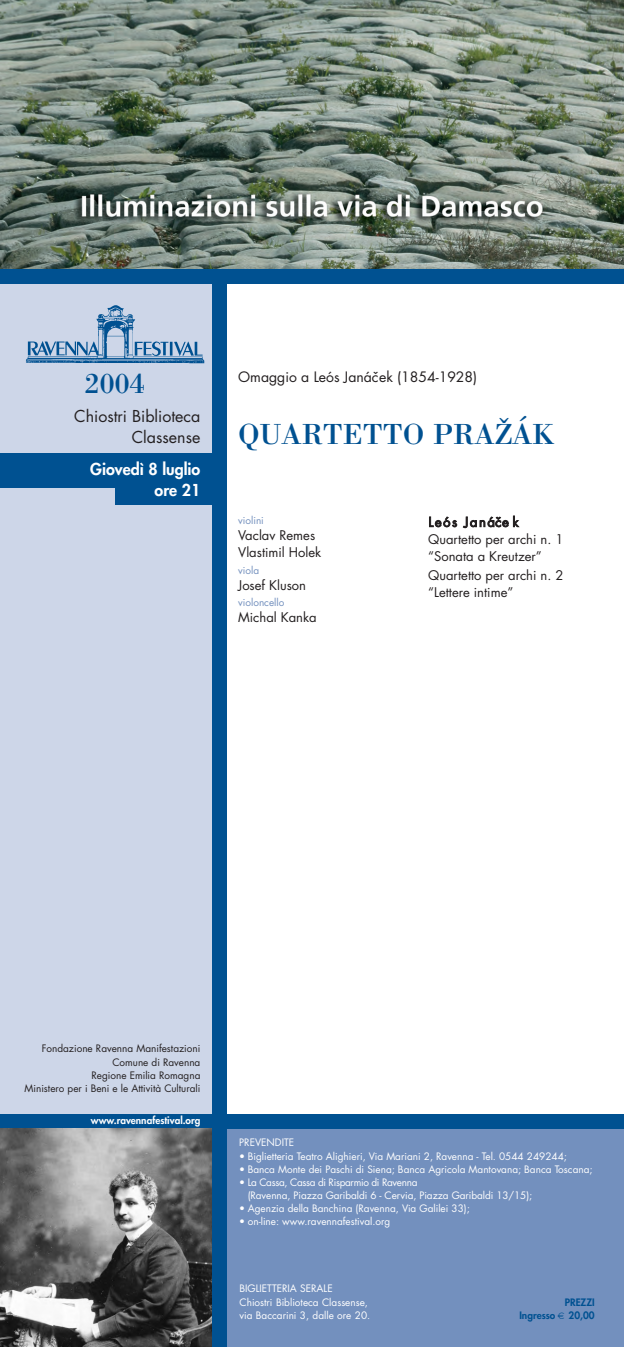
<style>
.page{position:relative;width:624px;height:1347px;background:#fff}
.page>*{position:absolute;margin:0;border:0;box-sizing:border-box;transform-origin:0 0}
.t1{font:30px "Bodoni";color:#005191}
.t2{font:16px/21px "Futura";color:#231f20;text-align:right}
.t3{font:800 16px/21.3px "Futura";color:#fff;text-align:right}
.t4{font:14px "Futura";color:#231f20}
.t5{font:13px/17.1px "Futura";color:#231f20}
.t6{font:10px/13.1px "Futura";color:#fff}
.t7{font:10px/13.1px "Futura";color:#231f20;text-align:right}
.t8{font:10px "Futura";color:#7390be}
.t9{font:800 10px "Futura";color:#fff}
.t10{font:800 10px/13.3px "Futura";color:#005191;text-align:right}
.s1{font-family:"Techno";font-weight:400}
</style>
<div class="page">
<div style="left:0;top:269px;width:218px;height:850px;background:#cdd6e8"></div>
<div style="left:0;top:1114px;width:624px;height:14px;background:#005191"></div>
<img style="left:0;top:1128px;width:213px;height:218px">
<img style="left:26px;top:305px;width:179px;height:58px">
<div style="left:0;top:454px;width:217px;height:34px;background:#005191"></div>
<div style="left:213px;top:1128px;width:411px;height:218px;background:#7390be"></div>
<div style="left:116px;top:488px;width:101px;height:17px;background:#005191"></div>
<div style="left:213px;top:280px;width:14px;height:1066px;background:#005191"></div>
<img style="left:0;top:0;width:624px;height:270px">
<div style="left:0;top:270px;width:624px;height:14px;background:#005191"></div>
<h1 class="t1" style="left:85px;top:365px;width:61px">2004</h1>
<h2 class="t2" style="left:74px;top:407px;width:128px">Chiostri Biblioteca<br>Classense</h2>
<h2 class="t3" style="left:90px;top:460px;width:112px">Giovedì 8 luglio ore 21</h2>
<h3 class="t4" style="left:238px;top:370px;width:240px">Omaggio a Leós Janácˇek (1854-1928)</h3>
<h1 class="t1" style="left:238px;top:416px;width:317px">QUARTETTO PRAZˇÁK</h1>
<p class="t8" style="left:238px;top:516px;width:27px">violini</p>
<h3 class="t5" style="left:238px;top:528px;width:85px">Vaclav Remes<br>Vlastimil Holek</h3>
<p class="t8" style="left:238px;top:565px;width:22px">viola</p>
<h3 class="t5" style="left:238px;top:577px;width:69px">Josef Kluson</h3>
<p class="t8" style="left:238px;top:598px;width:48px">violoncello</p>
<h3 class="t5" style="left:238px;top:610px;width:80px">Michal Kanka</h3>
<h3 class="t5" style="left:428px;top:514px;width:137px">Leós Janácˇe k<br>Quartetto per archi n. 1 “Sonata a Kreutzer”</h3>
<h3 class="t5" style="left:428px;top:568px;width:137px">Quartetto per archi n. 2 “Lettere intime”</h3>
<p class="t7" style="left:24px;top:1043px;width:177px">Fondazione Ravenna Manifestazioni<br>Comune di Ravenna<br>Regione Emilia Romagna<br>Ministero per i Beni e le Attività Culturali</p>
<p class="t9" style="left:91px;top:1115px;width:111px">www.ravennafestival.org</p>
<p class="t6" style="left:239px;top:1137px;width:56px">PREVENDITE</p>
<p class="t6" style="left:239px;top:1150px;width:329px">• Biglietteria Teatro Alighieri, Via Mariani 2, Ravenna - Tel. 0544 249244;</p>
<p class="t6" style="left:239px;top:1163px;width:355px">• Banca Monte dei Paschi di Siena; Banca Agricola Mantovana; Banca Toscana;</p>
<p class="t6" style="left:248px;top:1176px;width:286px;text-indent:-8px">• La Cassa, Cassa di Risparmio di Ravenna<br>(Ravenna, Piazza Garibaldi 6 - Cervia, Piazza Garibaldi 13/15);</p>
<p class="t6" style="left:239px;top:1202px;width:232px">• Agenzia della Banchina (Ravenna, Via Galilei 33);</p>
<p class="t6" style="left:239px;top:1215px;width:153px">• on-line: www.ravennafestival.org</p>
<p class="t6" style="left:239px;top:1283px;width:132px">BIGLIETTERIA SERALE<br>Chiostri Biblioteca Classense, via Baccarini 3, dalle ore 20.</p>
<p class="t10" style="left:519px;top:1296px;width:77px">PREZZI<br>Ingresso <span class="s1">€</span> 20,00</p>
</div>
